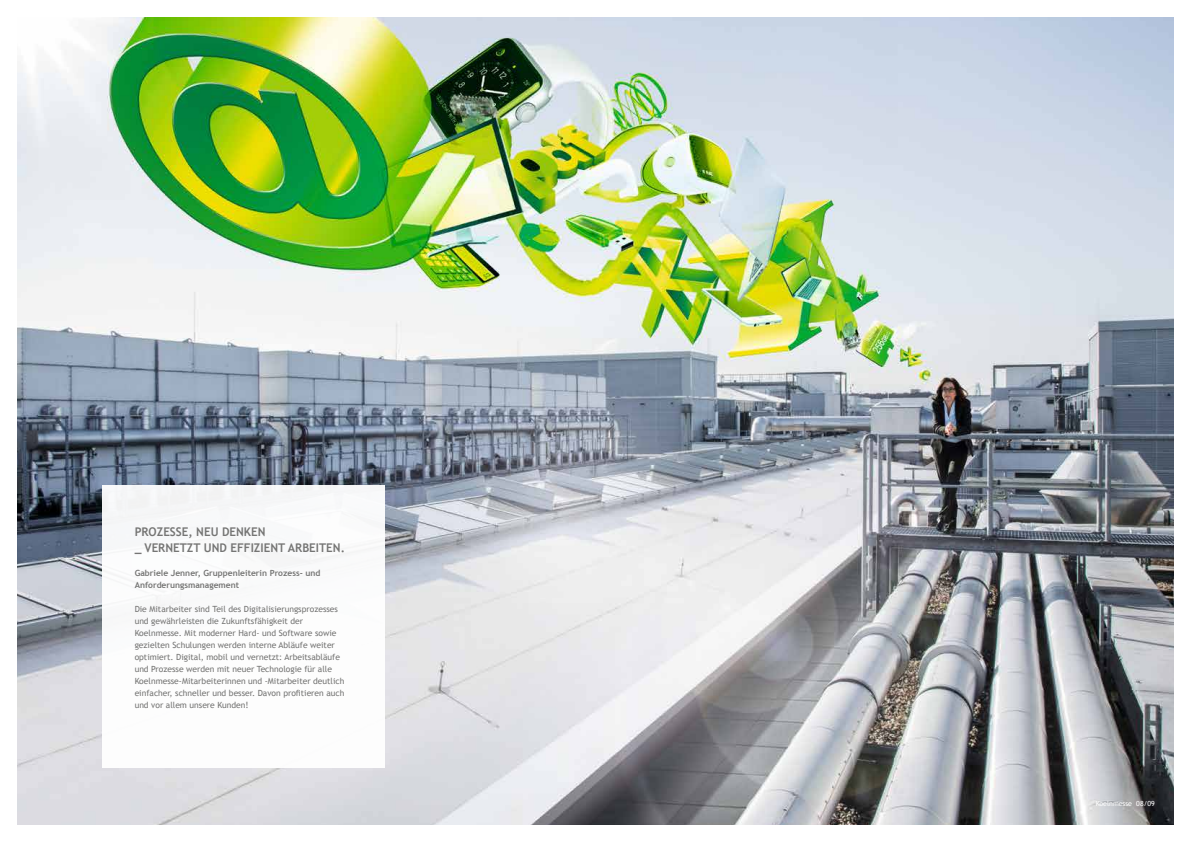
<style>
.page{position:relative;width:1191px;height:842px;background:#fff}
.page>*{position:absolute;margin:0;border:0;box-sizing:border-box;transform-origin:0 0}
.t1{font:700 12px/16px "Trebuchet MS";color:#757574}
.t2{font:8.5px/12px "Trebuchet MS";color:#757574}
.t3{font:700 8.5px/12px "Trebuchet MS";color:#757574}
.t4{font:7px "Trebuchet MS";color:#fff}
</style>
<div class="page">
<img style="left:17px;top:17px;width:1157px;height:808px">
<div style="left:102px;top:485px;width:283px;height:282px;background:#fff"></div>
<h1 class="t1" style="left:135px;top:524px;width:212px">PROZESSE, NEU DENKEN<br>_ VERNETZT UND EFFIZIENT ARBEITEN.</h1>
<p class="t3" style="left:135px;top:567px;width:187px">Gabriele Jenner, Gruppenleiterin Prozess- und<br>Anforderungsmanagement</p>
<p class="t2" style="left:135px;top:603px;width:211px">Die Mitarbeiter sind Teil des Digitalisierungsprozesses und gewährleisten die Zukunftsfähigkeit der Koelnmesse. Mit moderner Hard- und Software sowie gezielten Schulungen werden interne Abläufe weiter optimiert. Digital, mobil und vernetzt: Arbeitsabläufe und Prozesse werden mit neuer Technologie für alle Koelnmesse-Mitarbeiterinnen und -Mitarbeiter deutlich einfacher, schneller und besser. Davon profitieren auch und vor allem unsere Kunden!</p>
<p class="t4" style="left:1095px;top:799px;width:60px">Koelnmesse 08/09</p>
</div>
